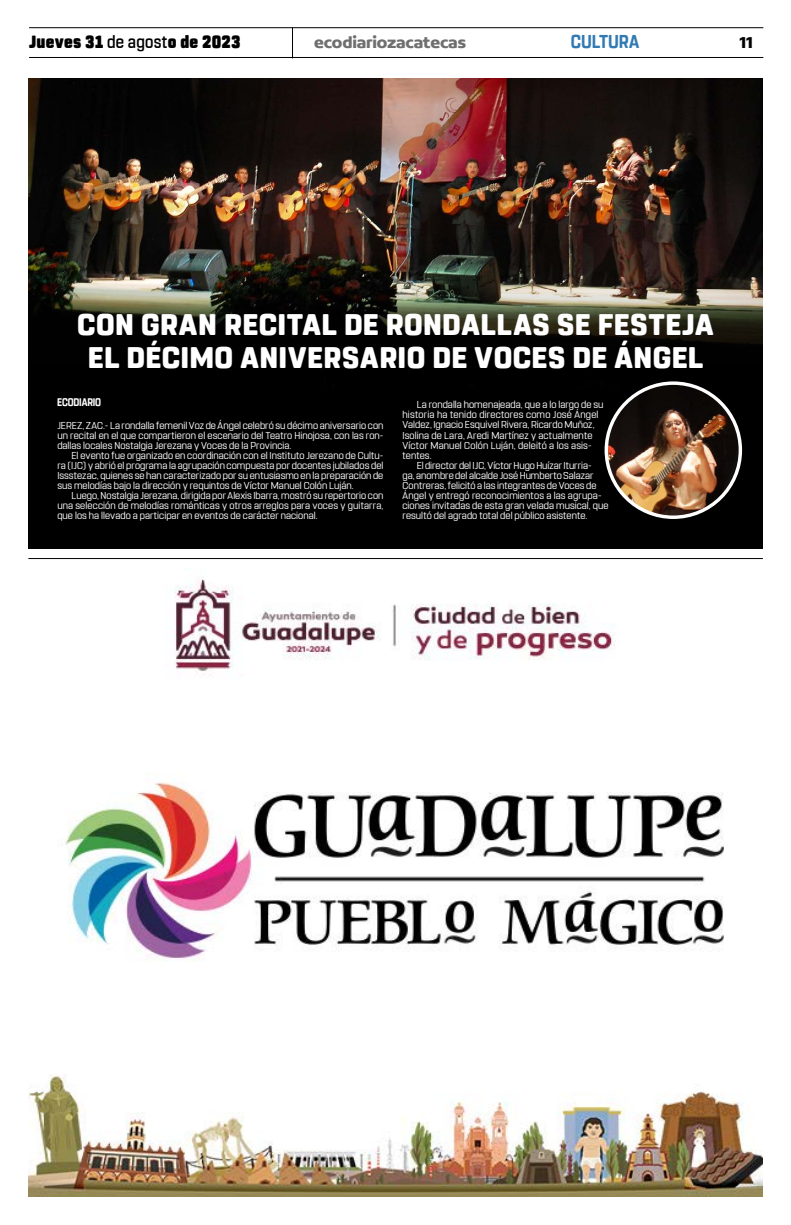
<style>
.page{position:relative;width:791px;height:1225px;background:#fff}
.page>*{position:absolute;margin:0;border:0;box-sizing:border-box;transform-origin:0 0}
.t1{font:800 29.7px/33px "Rohn Rounded";letter-spacing:.015em;color:#fff;text-align:center}
.t2{font:700 18.6px "Rohn Rounded";letter-spacing:-.01em;color:#327ab3;scale:.91 1}
.t3{font:900 17.6px "Rohn Rounded";letter-spacing:.015em;color:#000;scale:.91 1}
.t4{font:700 16.9px "Concord";letter-spacing:-.01em;color:#706f6f}
.t5{font:700 16.9px "Concord";color:#000}
.t6{font:700 11px "Rohn Rounded";letter-spacing:-.015em;color:#fff;scale:.87 1}
.t7{font:10px/10px "Rohn Rounded";letter-spacing:.005em;color:#fff;text-align:justify}
.s1{font-weight:500}
</style>
<div class="page">
<img style="left:28px;top:78px;width:735px;height:205px">
<hr style="left:29px;top:27px;width:734px;height:1px;background:#000">
<hr style="left:29px;top:57px;width:734px;height:1px;background:#000">
<hr style="left:292px;top:28px;width:1px;height:30px;background:#000">
<svg style="left:31px;top:285px;width:730px;height:261px;background:#0d0d0a"></svg>
<div style="left:29px;top:283px;width:734px;height:265px;border:1px solid #000"></div>
<img style="left:28px;top:579px;width:735px;height:617px">
<hr style="left:28px;top:538px;width:735px;height:1px;background:#000">
<img style="left:606px;top:383px;width:134px;height:134px;border-radius:67px">
<div style="left:604px;top:381px;width:138px;height:138px;border:3px solid #fff;border-radius:50%"></div>
<hr style="left:28px;top:558px;width:735px;height:1px;background:#000">
<h3 class="t3" style="left:29px;top:32px;width:234px">Jueves 31 <span class="s1">de agost</span>o de 2023</h3>
<h3 class="t4" style="left:314px;top:32px;width:153px">ecodiariozacatecas</h3>
<h2 class="t2" style="left:571px;top:31px;width:77px">CULTURA</h2>
<h3 class="t5" style="left:739px;top:32px;width:15px">11</h3>
<h1 class="t1" style="left:77px;top:309px;width:638px">CON GRAN RECITAL DE RONDALLAS SE FESTEJA<br>EL DÉCIMO ANIVERSARIO DE VOCES DE ÁNGEL</h1>
<p class="t7" style="left:402px;top:400px;width:203px;text-align:left;text-indent:14px">La rondalla homenajeada, que a lo largo de su historia ha tenido directores como José Ángel Valdez, Ignacio Esquivel Rivera, Ricardo Muñoz, Isolina de Lara, Aredi Martínez y actualmente Víctor Manuel Colón Luján, deleitó a los asis&shy;tentes.</p>
<p class="t7" style="left:402px;top:460px;width:207px;text-align:left;text-indent:14px">El director del IJC, Víctor Hugo Huízar Iturria-<br>ga, anombre del alcalde José Humberto Salazar Contreras, felicitó a las integrantes de Voces de Ángel y entregó reconocimientos a las agrupa&shy;ciones invitadas de esta gran velada musical, que resultó del agrado total del público asistente.</p>
<p class="t6" style="left:57px;top:395px;width:52px">ECODIARIO</p>
<p class="t7" style="left:57px;top:420px;width:328px">JEREZ, ZAC.- La rondalla femenil Voz de Ángel celebró su décimo aniversario con un recital en el que compartieron el escenario del Teatro Hinojosa, con las ron&shy;dallas locales Nostalgia Jerezana y Voces de la Provincia.</p>
<p class="t7" style="left:57px;top:450px;width:328px;text-indent:14px">El evento fue organizado en coordinación con el Instituto Jerezano de Cultu&shy;ra (IJC) y abrió el programa la agrupación compuesta por docentes jubilados del Issstezac, quienes se han caracterizado por su entusiasmo en la preparación de sus melodías bajo la dirección y requintos de Víctor Manuel Colón Luján.</p>
<p class="t7" style="left:57px;top:490px;width:328px;text-indent:14px">Luego, Nostalgia Jerezana, dirigida por Alexis Ibarra, mostró su repertorio con una selección de melodías románticas y otros arreglos para voces y guitarra, que los ha llevado a participar en eventos de carácter nacional.</p>
</div>
